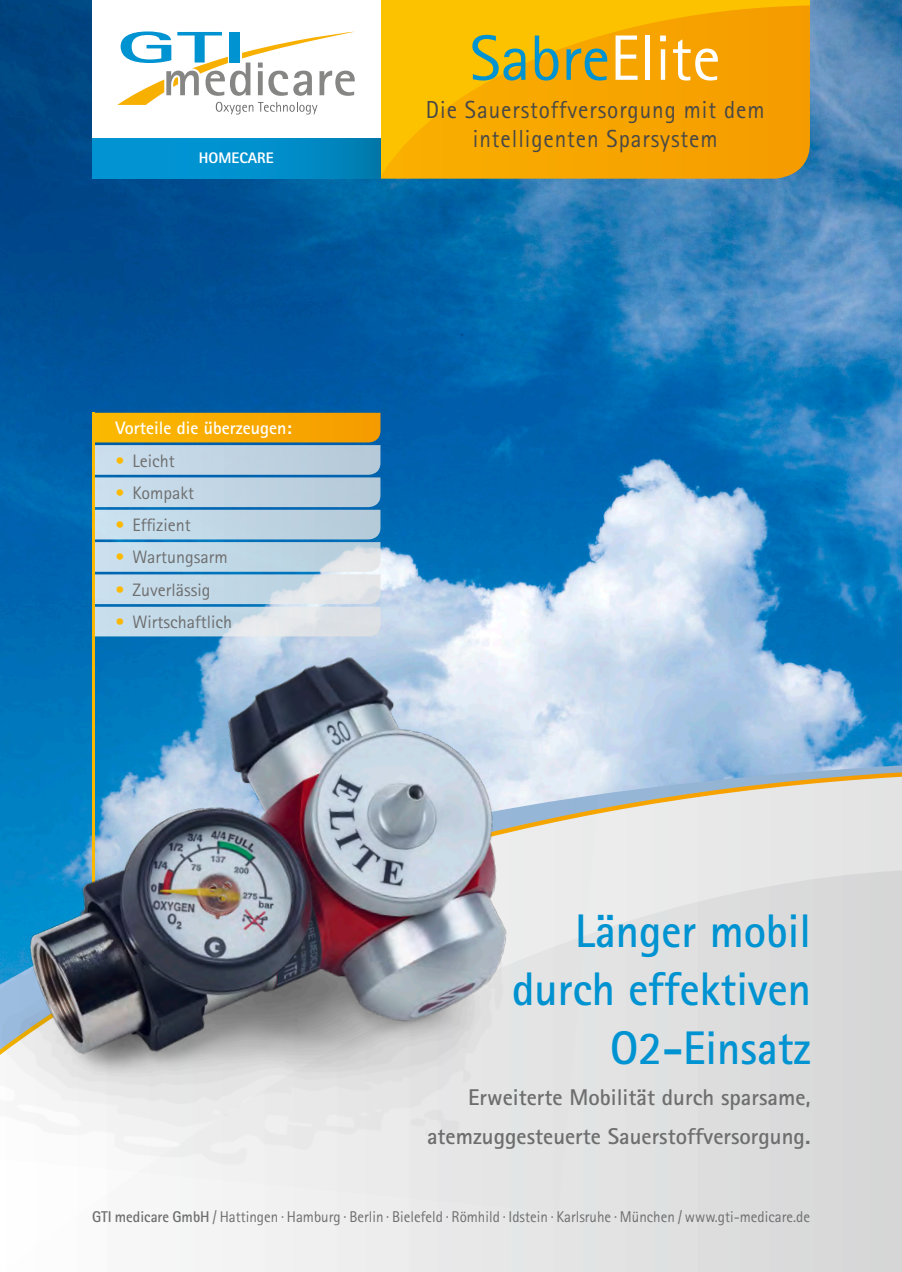
<style>
.page{position:relative;width:902px;height:1272px;background:#fff}
.page>*{position:absolute;margin:0;border:0;box-sizing:border-box;transform-origin:0 0}
.t1{font:64.2px "Rotis Sans Serif";color:#0093d1}
.t2{font:700 47.25px/58.7px "Rotis Sans Serif";color:#0093d1;text-align:right;scale:.95 1}
.t3{font:24.75px/28.5px "Rotis Sans Serif";letter-spacing:.04em;color:#484847;text-align:center;scale:.94 1}
.t4{font:700 22.8px/39px "Rotis Sans Serif";color:#6e6e6e;text-align:right}
.t5{font:18px "Rotis Sans Serif";color:#6e6e6e}
.t6{font:700 18px "Rotis Sans Serif";color:#fff}
.t7{font:15.6px "Rotis Sans Serif";color:#6e6e6e;scale:.96 1}
.t8{font:800 15.3px "Rotis Sans Serif";color:#fff}
.s1{color:#fbb900}
.s2{color:#fff}
.s3{font-weight:700}
</style>
<div class="page">
<img style="left:0;top:0;width:901px;height:765px">
<svg style="left:612px;top:776px;width:289px;height:94px;background:#dededb"></svg>
<svg style="left:179px;top:870px;width:722px;height:401px;background:#dedfdf"></svg>
<svg style="left:380px;top:0;width:429px;height:177px;background:#f7ac02"></svg>
<div style="left:92px;top:0;width:288px;height:138px;background:#fff"></div>
<svg style="left:117px;top:31px;width:238px;height:83px"></svg>
<div style="left:230px;top:32px;width:10px;height:30px;background:#0093d1"></div>
<svg style="left:92px;top:138px;width:288px;height:41px;background:#008dca"></svg>
<svg style="left:94px;top:413px;width:286px;height:176px;background:#bdc7b9"></svg>
<hr style="left:92px;top:413px;width:2px;height:489px;background:#fbb900">
<img style="left:0;top:589px;width:612px;height:623px">
<p class="t8" style="left:199px;top:148px;width:76px">HOMECARE</p>
<p class="t6" style="left:115px;top:417px;width:178px">Vorteile die überzeugen:</p>
<p class="t5" style="left:115px;top:450px;width:61px"><span class="s1">•</span> Leicht</p>
<p class="t5" style="left:115px;top:482px;width:80px"><span class="s1">•</span> Kompakt</p>
<p class="t5" style="left:115px;top:514px;width:77px"><span class="s1">•</span> Effizient</p>
<p class="t5" style="left:115px;top:546px;width:114px"><span class="s1">•</span> Wartungsarm</p>
<p class="t5" style="left:115px;top:579px;width:96px"><span class="s1">•</span> Zuverlässig</p>
<p class="t5" style="left:115px;top:611px;width:118px"><span class="s1">•</span> Wirtschaftlich</p>
<h1 class="t1" style="left:470px;top:20px;width:252px">Sabre<span class="s2">Elite</span></h1>
<h3 class="t3" style="left:426px;top:95px;width:362px">Die Sauerstoffversorgung mit dem intelligenten Sparsystem</h3>
<h2 class="t2" style="left:512px;top:900px;width:316px">Länger mobil durch effektiven<br>O2-Einsatz</h2>
<h3 class="t4" style="left:427px;top:1077px;width:385px">Erweiterte Mobilität durch sparsame, atemzuggesteuerte Sauerstoffversorgung.</h3>
<p class="t7" style="left:92px;top:1206px;width:749px"><span class="s3">GTI medicare GmbH</span> / Hattingen · Hamburg · Berlin · Bielefeld · Römhild · Idstein · Karlsruhe · München / www.gti-medicare.de</p>
</div>
